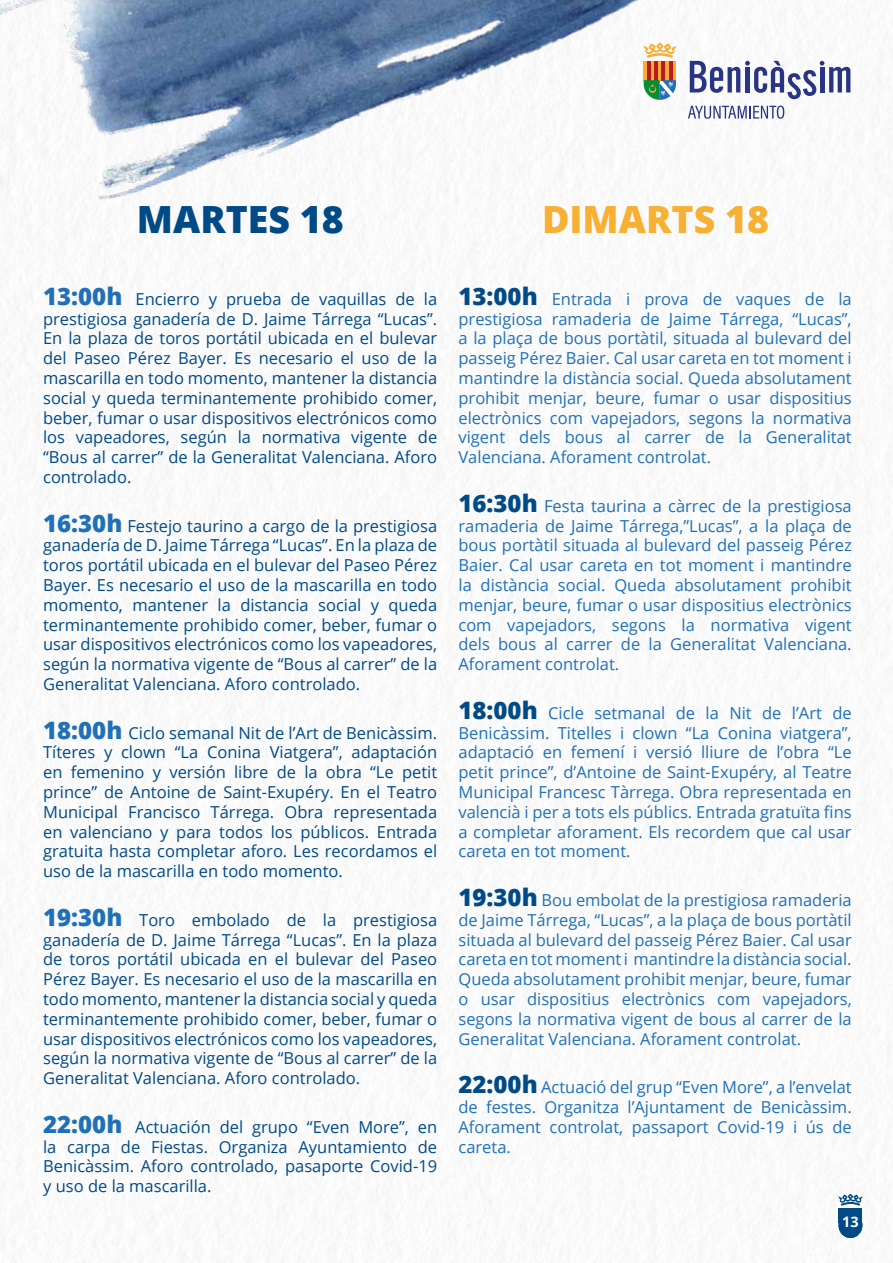
<style>
.page{position:relative;width:893px;height:1263px;background:#fff}
.page>*{position:absolute;margin:0;border:0;box-sizing:border-box;transform-origin:0 0}
.t1{font:800 37.5px "Open Sans";color:#f7b033}
.t2{font:800 37.5px "Open Sans";color:#004a87}
.t3{font:16.5px/19.8px "Open Sans";color:#004a87;text-align:justify}
.t4{font:16.5px/19.8px "Open Sans";color:#1f70b8;text-align:justify}
.t5{font:700 14.4px "Open Sans";color:#fff}
.s1{font-weight:800;font-size:24px;color:#1f70b8}
.s2{font-weight:800;font-size:24px;color:#004a87}
</style>
<div class="page">
<img style="left:0;top:0;width:893px;height:1263px">
<svg style="left:838px;top:1194px;width:24px;height:44px"></svg>
<svg style="left:797px;top:61px;width:53px;height:38px"></svg>
<img style="left:0;top:969px;width:100px;height:294px">
<img style="left:0;top:0;width:797px;height:255px">
<h1 class="t2" style="left:137px;top:191px;width:208px">MARTES 18</h1>
<h1 class="t1" style="left:542px;top:191px;width:228px">DIMARTS 18</h1>
<p class="t3" style="left:43px;top:288px;width:396px"><span class="s1">13:00h</span> Encierro y prueba de vaquillas de la prestigiosa ganadería de D. Jaime Tárrega “Lucas”.<br>En la plaza de toros portátil ubicada en el bulevar del Paseo Pérez Bayer. Es necesario el uso de la mascarilla en todo momento, mantener la distancia social y queda terminantemente prohibido comer, beber, fumar o usar dispositivos electrónicos como los vapeadores, según la normativa vigente de “Bous al carrer” de la Generalitat Valenciana. Aforo controlado.</p>
<p class="t3" style="left:43px;top:515px;width:396px"><span class="s1">16:30h</span> Festejo taurino a cargo de la prestigiosa ganadería de D. Jaime Tárrega “Lucas”. En la plaza de toros portátil ubicada en el bulevar del Paseo Pérez Bayer. Es necesario el uso de la mascarilla en todo momento, mantener la distancia social y queda terminantemente prohibido comer, beber, fumar o usar dispositivos electrónicos como los vapeadores, según la normativa vigente de “Bous al carrer” de la Generalitat Valenciana. Aforo controlado.</p>
<p class="t3" style="left:43px;top:722px;width:396px"><span class="s1">18:00h</span> Ciclo semanal Nit de l’Art de Benicàssim.<br>Títeres y clown “La Conina Viatgera”, adaptación en femenino y versión libre de la obra “Le petit prince” de Antoine de Saint-Exupéry. En el Teatro Municipal Francisco Tárrega. Obra representada en valenciano y para todos los públicos. Entrada gratuita hasta completar aforo. Les recordamos el uso de la mascarilla en todo momento.</p>
<p class="t3" style="left:43px;top:909px;width:396px"><span class="s1">19:30h</span> Toro embolado de la prestigiosa ganadería de D. Jaime Tárrega “Lucas”. En la plaza de toros portátil ubicada en el bulevar del Paseo Pérez Bayer. Es necesario el uso de la mascarilla en todo momento, mantener la distancia social y queda terminantemente prohibido comer, beber, fumar o usar dispositivos electrónicos como los vapeadores, según la normativa vigente de “Bous al carrer” de la Generalitat Valenciana. Aforo controlado.</p>
<p class="t3" style="left:43px;top:1116px;width:396px"><span class="s1">22:00h</span> Actuación del grupo “Even More”, en la carpa de Fiestas. Organiza Ayuntamiento de Benicàssim. Aforo controlado, pasaporte Covid-19 y uso de la mascarilla.</p>
<p class="t4" style="left:458px;top:288px;width:395px"><span class="s2">13:00h</span> Entrada i prova de vaques de la prestigiosa ramaderia de Jaime Tárrega, “Lucas”, a la plaça de bous portàtil, situada al bulevard del passeig Pérez Baier. Cal usar careta en tot moment i mantindre la distància social. Queda absolutament prohibit menjar, beure, fumar o usar dispositius electrònics com vapejadors, segons la normativa vigent dels bous al carrer de la Generalitat Valenciana. Aforament controlat.</p>
<p class="t4" style="left:458px;top:495px;width:395px"><span class="s2">16:30h</span> Festa taurina a càrrec de la prestigiosa ramaderia de Jaime Tárrega,”Lucas”, a la plaça de bous portàtil situada al bulevard del passeig Pérez Baier. Cal usar careta en tot moment i mantindre la distància social. Queda absolutament prohibit menjar, beure, fumar o usar dispositius electrònics com vapejadors, segons la normativa vigent dels bous al carrer de la Generalitat Valenciana.<br>Aforament controlat.</p>
<p class="t4" style="left:458px;top:702px;width:395px"><span class="s2">18:00h</span> Cicle setmanal de la Nit de l’Art de Benicàssim. Titelles i clown “La Conina viatgera”, adaptació en femení i versió lliure de l’obra “Le petit prince”, d’Antoine de Saint-Exupéry, al Teatre Municipal Francesc Tàrrega. Obra representada en valencià i per a tots els públics. Entrada gratuïta fins a completar aforament. Els recordem que cal usar careta en tot moment.</p>
<p class="t4" style="left:458px;top:890px;width:395px"><span class="s2">19:30h</span> Bou embolat de la prestigiosa ramaderia de Jaime Tárrega, “Lucas”, a la plaça de bous portàtil situada al bulevard del passeig Pérez Baier. Cal usar careta en tot moment i mantindre la distància social.<br>Queda absolutament prohibit menjar, beure, fumar o usar dispositius electrònics com vapejadors, segons la normativa vigent de bous al carrer de la Generalitat Valenciana. Aforament controlat.</p>
<p class="t4" style="left:458px;top:1077px;width:395px"><span class="s2">22:00h</span> Actuació del grup “Even More”, a l’envelat de festes. Organitza l’Ajuntament de Benicàssim.<br>Aforament controlat, passaport Covid-19 i ús de careta.</p>
<p class="t5" style="left:842px;top:1211px;width:18px">13</p>
</div>
